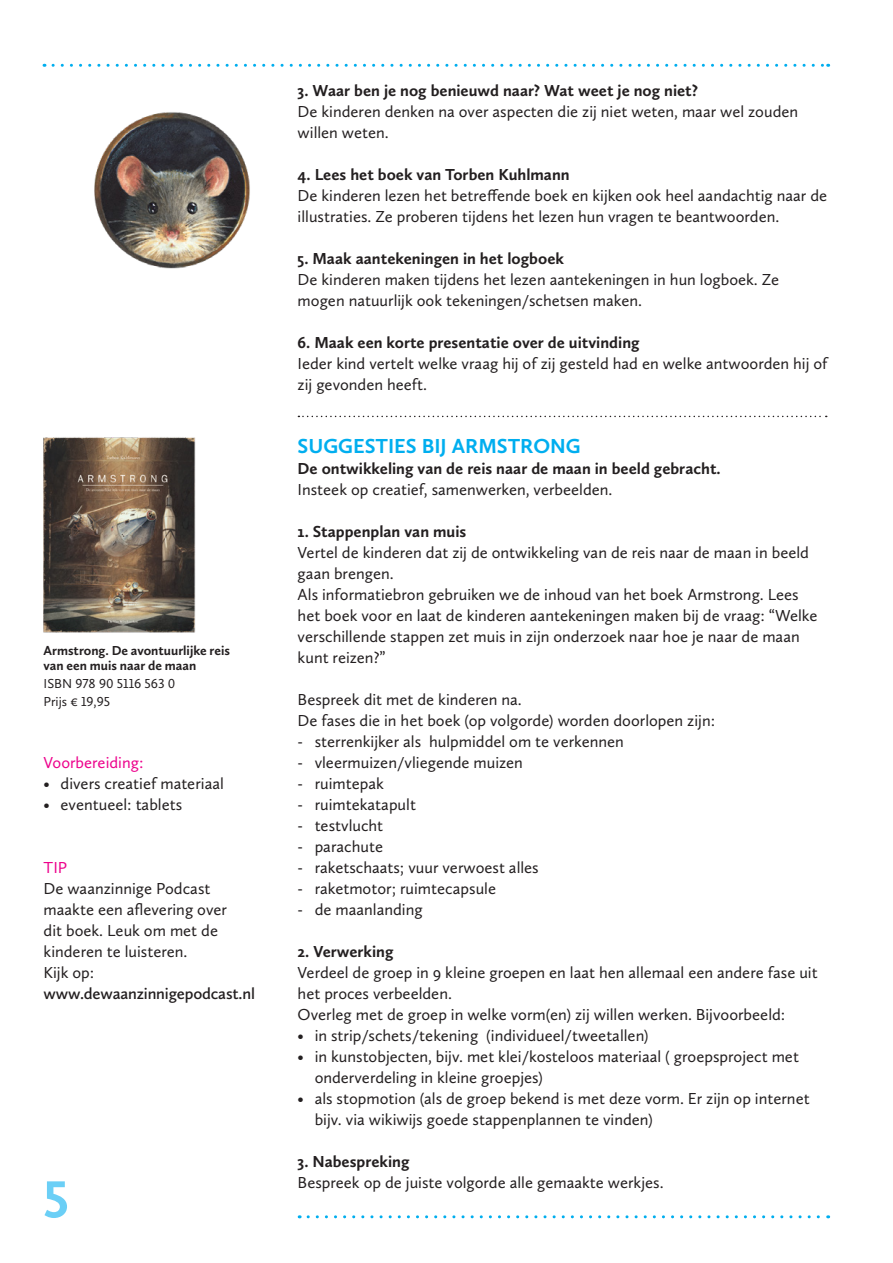
<style>
.page{position:relative;width:893px;height:1263px;background:#fff}
.page>*{position:absolute;margin:0;border:0;box-sizing:border-box;transform-origin:0 0}
.t1{font:700 54px "Calluna Sans";color:#6bcff6}
.Kop_blauw{font:700 21px "Calluna Sans";color:#00aeef}
.Broodtekst{font:16.5px/21px "Calluna Sans";color:#231f20}
.Broodtekst_ingespron{font:16.5px/21px "Calluna Sans";color:#231f20}
.Broodtekst_vet{font:700 16.5px "Calluna Sans";color:#231f20}
.Voorbereiding{font:16.5px "Calluna Sans";color:#ed028c}
.Infokopje{font:700 13.5px/15px "Calluna Sans";color:#231f20}
.Info{font:13.5px "Calluna Sans";color:#231f20}
.s1{font-weight:600}
</style>
<div class="page">
<svg style="left:53px;top:64px;width:776px;height:3px"></svg>
<svg style="left:308px;top:1215px;width:521px;height:3px"></svg>
<svg style="left:298px;top:416px;width:529px;height:1px"></svg>
<img style="left:43px;top:437px;width:153px;height:196px">
<img style="left:94px;top:112px;width:156px;height:157px">
<p class="Infokopje" style="left:44px;top:642px;width:188px">Armstrong. De avontuurlijke reis van een muis naar de maan</p>
<p class="Info" style="left:44px;top:675px;width:133px">ISBN 978 90 5116 563 0</p>
<p class="Info" style="left:44px;top:693px;width:68px">Prijs € 19,95</p>
<p class="Voorbereiding" style="left:44px;top:752px;width:101px">Voorbereiding:</p>
<p class="Broodtekst_ingespron" style="left:44px;top:773px;width:182px">• divers creatief materiaal</p>
<p class="Broodtekst_ingespron" style="left:44px;top:794px;width:140px">• eventueel: tablets</p>
<p class="Voorbereiding" style="left:44px;top:857px;width:25px">TIP</p>
<p class="Broodtekst" style="left:44px;top:878px;width:213px">De waanzinnige Podcast maakte een aflevering over<br>dit boek. Leuk om met de kinderen te luisteren.<br>Kijk op: <span class="s1">www.dewaanzinnigepodcast.nl</span></p>
<h1 class="t1" style="left:43px;top:1166px;width:28px">5</h1>
<p class="Broodtekst_vet" style="left:298px;top:80px;width:402px">3. Waar ben je nog benieuwd naar? Wat weet je nog niet?</p>
<p class="Broodtekst" style="left:298px;top:101px;width:502px">De kinderen denken na over aspecten die zij niet weten, maar wel zouden willen weten.</p>
<p class="Broodtekst_vet" style="left:298px;top:164px;width:274px">4. Lees het boek van Torben Kuhlmann</p>
<p class="Broodtekst" style="left:298px;top:185px;width:531px">De kinderen lezen het betreffende boek en kijken ook heel aandachtig naar de illustraties. Ze proberen tijdens het lezen hun vragen te beantwoorden.</p>
<p class="Broodtekst_vet" style="left:298px;top:248px;width:268px">5. Maak aantekeningen in het logboek</p>
<p class="Broodtekst" style="left:298px;top:269px;width:483px">De kinderen maken tijdens het lezen aantekeningen in hun logboek. Ze mogen natuurlijk ook tekeningen/schetsen maken.</p>
<p class="Broodtekst_vet" style="left:298px;top:332px;width:343px">6. Maak een korte presentatie over de uitvinding</p>
<p class="Broodtekst" style="left:298px;top:353px;width:531px">Ieder kind vertelt welke vraag hij of zij gesteld had en welke antwoorden hij of zij gevonden heeft.</p>
<p class="Kop_blauw" style="left:298px;top:433px;width:285px">SUGGESTIES BIJ ARMSTRONG</p>
<p class="Broodtekst_vet" style="left:298px;top:458px;width:425px">De ontwikkeling van de reis naar de maan in beeld gebracht.</p>
<p class="Broodtekst" style="left:298px;top:479px;width:316px">Insteek op creatief, samenwerken, verbeelden.</p>
<p class="Broodtekst_vet" style="left:298px;top:521px;width:170px">1. Stappenplan van muis</p>
<p class="Broodtekst" style="left:298px;top:542px;width:513px">Vertel de kinderen dat zij de ontwikkeling van de reis naar de maan in beeld gaan brengen.</p>
<p class="Broodtekst" style="left:298px;top:584px;width:521px">Als informatiebron gebruiken we de inhoud van het boek Armstrong. Lees het boek voor en laat de kinderen aantekeningen maken bij de vraag: “Welke verschillende stappen zet muis in zijn onderzoek naar hoe je naar de maan kunt reizen?”</p>
<p class="Broodtekst" style="left:298px;top:689px;width:226px">Bespreek dit met de kinderen na.</p>
<p class="Broodtekst" style="left:298px;top:710px;width:419px">De fases die in het boek (op volgorde) worden doorlopen zijn:</p>
<p class="Broodtekst_ingespron" style="left:298px;top:731px;width:328px">- sterrenkijker als hulpmiddel om te verkennen</p>
<p class="Broodtekst_ingespron" style="left:298px;top:752px;width:227px">- vleermuizen/vliegende muizen</p>
<p class="Broodtekst_ingespron" style="left:298px;top:773px;width:88px">- ruimtepak</p>
<p class="Broodtekst_ingespron" style="left:298px;top:794px;width:120px">- ruimtekatapult</p>
<p class="Broodtekst_ingespron" style="left:298px;top:815px;width:87px">- testvlucht</p>
<p class="Broodtekst_ingespron" style="left:298px;top:836px;width:87px">- parachute</p>
<p class="Broodtekst_ingespron" style="left:298px;top:857px;width:243px">- raketschaats; vuur verwoest alles</p>
<p class="Broodtekst_ingespron" style="left:298px;top:878px;width:200px">- raketmotor; ruimtecapsule</p>
<p class="Broodtekst_ingespron" style="left:298px;top:899px;width:127px">- de maanlanding</p>
<p class="Broodtekst_vet" style="left:298px;top:941px;width:97px">2. Verwerking</p>
<p class="Broodtekst" style="left:298px;top:962px;width:521px">Verdeel de groep in 9 kleine groepen en laat hen allemaal een andere fase uit het proces verbeelden.</p>
<p class="Broodtekst" style="left:298px;top:1004px;width:489px">Overleg met de groep in welke vorm(en) zij willen werken. Bijvoorbeeld:</p>
<p class="Broodtekst_ingespron" style="left:298px;top:1025px;width:353px">• in strip/schets/tekening (individueel/tweetallen)</p>
<p class="Broodtekst_ingespron" style="left:315px;top:1046px;width:486px;text-indent:-17px">• in kunstobjecten, bijv. met klei/kosteloos materiaal ( groepsproject met onderverdeling in kleine groepjes)</p>
<p class="Broodtekst_ingespron" style="left:315px;top:1088px;width:496px;text-indent:-17px">• als stopmotion (als de groep bekend is met deze vorm. Er zijn op internet bijv. via wikiwijs goede stappenplannen te vinden)</p>
<p class="Broodtekst_vet" style="left:298px;top:1151px;width:113px">3. Nabespreking</p>
<p class="Broodtekst" style="left:298px;top:1172px;width:367px">Bespreek op de juiste volgorde alle gemaakte werkjes.</p>
</div>
